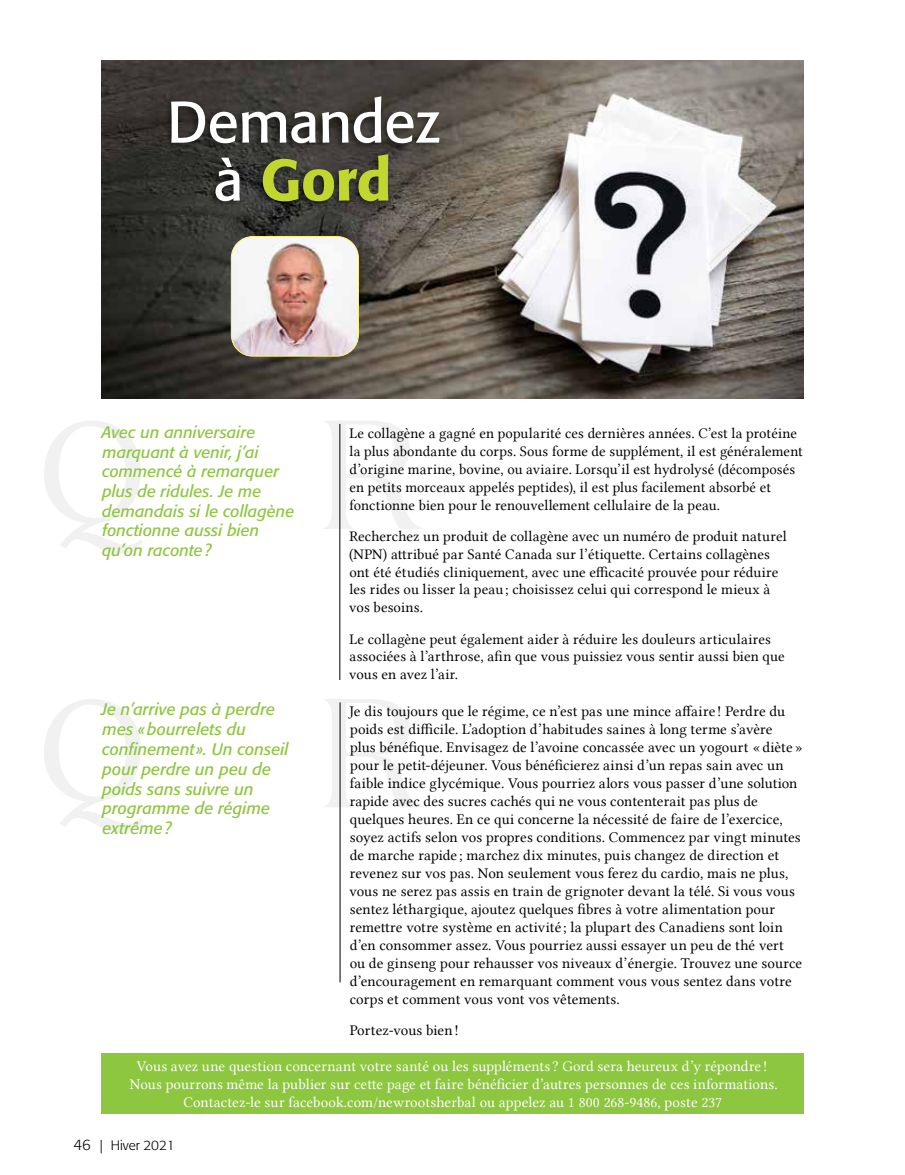
<style>
.page{position:relative;width:905px;height:1175px;background:#fff}
.page>*{position:absolute;margin:0;border:0;box-sizing:border-box;transform-origin:0 0}
.t1{font:57.9px/57.9px "Formata";letter-spacing:-.015em;color:#fff;text-align:center}
.t2{font:italic 16.5px/19.8px "Formata";color:#8dc63f}
.t3{font:italic 16.35px/19.6px "Formata";color:#8dc63f}
.t4{font:15px/18px "Lin Libertine";letter-spacing:.005em;color:#000}
.t5{font:15px/18px "Lin Libertine";letter-spacing:.005em;color:#fff;text-align:center}
.t6{font:14.85px/17.9px "Lin Libertine";letter-spacing:.005em;color:#000}
.t7{font:300 13.5px "Formata";color:#000}
.s1{font-weight:500;color:#c1d72f}
.s2{font-size:15px}
</style>
<div class="page">
<img style="left:101px;top:61px;width:702px;height:337px">
<svg style="left:324px;top:421px;width:99px;height:108px"></svg>
<svg style="left:324px;top:699px;width:98px;height:108px"></svg>
<svg style="left:44px;top:421px;width:99px;height:133px"></svg>
<img style="left:231px;top:236px;width:127px;height:120px">
<div style="left:231px;top:236px;width:128px;height:120px;border:1px solid #fff577;border-radius:21px"></div>
<div style="left:101px;top:1053px;width:702px;height:61px;background:#8dc63f"></div>
<svg style="left:44px;top:699px;width:98px;height:133px"></svg>
<div style="left:163px;top:93px;width:279px;height:117px;background:#000;opacity:.5"></div>
<hr style="left:339px;top:424px;width:1px;height:256px;background:#000">
<hr style="left:340px;top:702px;width:1px;height:280px;background:#000">
<h1 class="t1" style="left:167px;top:93px;width:275px">Demandez à <span class="s1">Gord</span></h1>
<p class="t3" style="left:102px;top:422px;width:194px">Avec un anniversaire marquant à venir, j’ai commencé à remarquer plus de ridules. Je me demandais si le collagène fonctionne aussi bien qu’on raconte?</p>
<p class="t6" style="left:349px;top:425px;width:455px">Le collagène a gagné en popularité ces dernières années. C’est la protéine la plus abondante du corps. Sous forme de supplément, il est généralement d’origine marine, bovine, ou aviaire. Lorsqu’il est hydrolysé (décomposés en petits morceaux appelés peptides), il est plus facilement absorbé et fonctionne bien pour le renouvellement cellulaire de la peau.</p>
<p class="t6" style="left:349px;top:527px;width:439px">Recherchez un produit de collagène avec un numéro de produit naturel (NPN) attribué par Santé Canada sur l’étiquette. Certains collagènes ont été étudiés cliniquement, avec une efficacité prouvée pour réduire les rides ou lisser la peau ; choisissez celui qui correspond le mieux à vos besoins.</p>
<p class="t6" style="left:349px;top:629px;width:437px">Le collagène peut également aider à réduire les douleurs articulaires associées à l’arthrose, afin que vous puissiez vous sentir aussi bien que vous en avez l’air.</p>
<p class="t2" style="left:101px;top:699px;width:189px">Je n’arrive pas à perdre mes «bourrelets du confinement ». Un conseil pour perdre un peu de poids sans suivre un programme de régime extrême?</p>
<p class="t4" style="left:349px;top:702px;width:455px">Je dis toujours que le régime, ce n’est pas une mince affaire ! Perdre du poids est difficile. L’adoption d’habitudes saines à long terme s’avère<br>plus bénéfique. Envisagez de l’avoine concassée avec un yogourt « diète » pour le petit-déjeuner. Vous bénéficierez ainsi d’un repas sain avec un faible indice glycémique. Vous pourriez alors vous passer d’une solution rapide avec des sucres cachés qui ne vous contenterait pas plus de quelques heures. En ce qui concerne la nécessité de faire de l’exercice, soyez actifs selon vos propres conditions. Commencez par vingt minutes de marche rapide ; marchez dix minutes, puis changez de direction et revenez sur vos pas. Non seulement vous ferez du cardio, mais ne plus, vous ne serez pas assis en train de grignoter devant la télé. Si vous vous sentez léthargique, ajoutez quelques fibres à votre alimentation pour remettre votre système en activité ; la plupart des Canadiens sont loin d’en consommer assez. Vous pourriez aussi essayer un peu de thé vert<br>ou de ginseng pour rehausser vos niveaux d’énergie. Trouvez une source d’encouragement en remarquant comment vous vous sentez dans votre corps et comment vous vont vos vêtements.</p>
<p class="t4" style="left:350px;top:1021px;width:110px">Portez-vous bien !</p>
<p class="t5" style="left:130px;top:1057px;width:649px">Vous avez une question concernant votre santé ou les suppléments ? Gord sera heureux d’y répondre !<br>Nous pourrons même la publier sur cette page et faire bénéficier d’autres personnes de ces informations.<br>Contactez-le sur facebook.com/newrootsherbal ou appelez au 1 800 268‑9486, poste 237</p>
<p class="t7" style="left:73px;top:1137px;width:103px"><span class="s2">46</span> | Hiver 2021</p>
</div>
